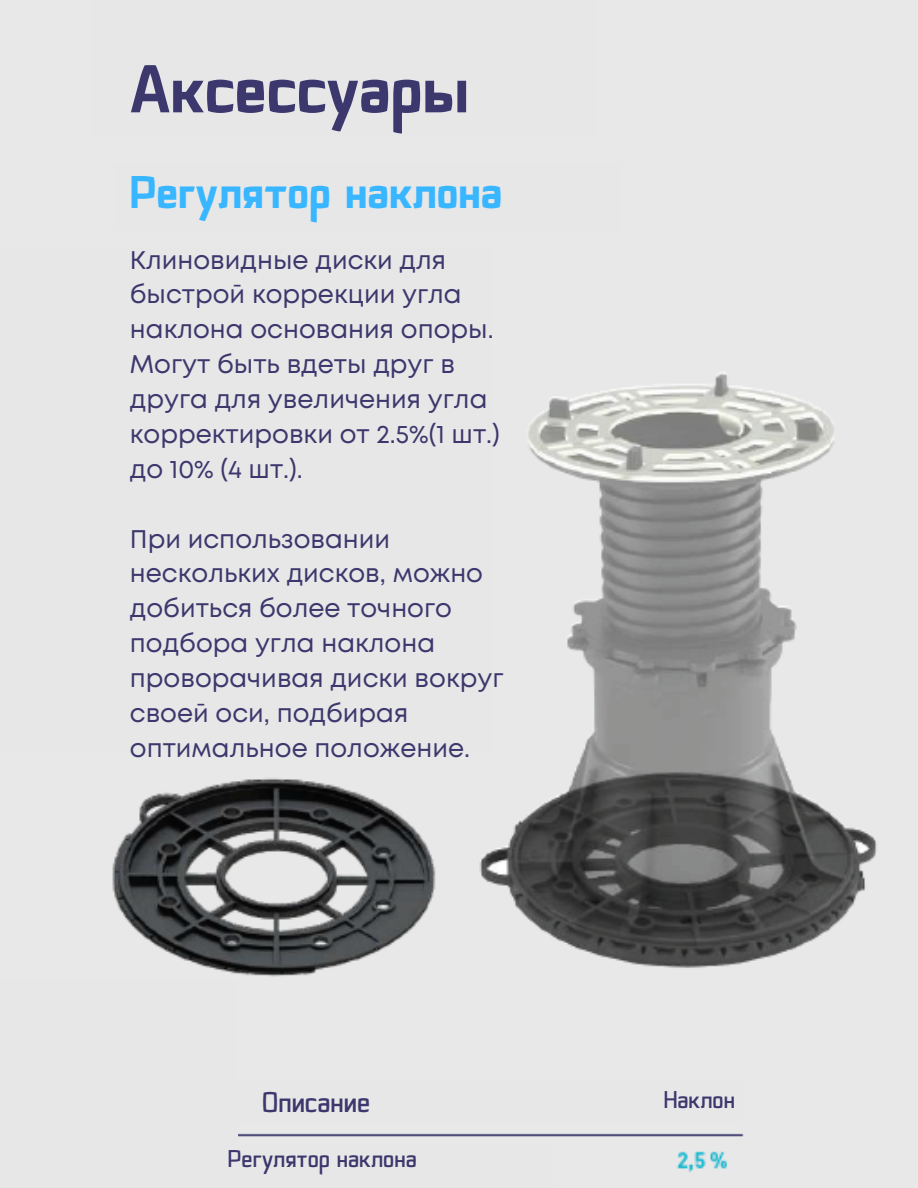
<style>
.page{position:relative;width:918px;height:1188px;background:#fff}
.page>*{position:absolute;margin:0;border:0;box-sizing:border-box;transform-origin:0 0}
.t1{font:900 70.5px "Quam";color:#3c376c}
.t2{font:900 48px "Quam";color:#38b6ff}
.t3{font:700 30px "Quam";color:#3c376c}
.t4{font:25.5px/34.8px "Mont";color:#3c376c}
.t5{font:700 25.5px "Quam";color:#3c376c}
</style>
<div class="page">
<img style="left:0;top:0;width:918px;height:1188px">
<div style="left:0;top:981px;width:238px;height:207px;background:#e7e7e8"></div>
<div style="left:0;top:248px;width:490px;height:505px;background:#e7e7e8"></div>
<div style="left:115px;top:163px;width:505px;height:68px;background:#e7e7e8"></div>
<div style="left:92px;top:0;width:505px;height:137px;background:#e7e7e8"></div>
<div style="left:47px;top:1146px;width:505px;height:42px;background:#e7e7e8"></div>
<div style="left:10px;top:1081px;width:732px;height:41px;background:#e7e7e8"></div>
<p class="t1" style="left:130px;top:59px;width:340px">Аксессуары</p>
<p class="t2" style="left:130px;top:172px;width:374px">Регулятор наклона</p>
<p class="t4" style="left:130px;top:244px;width:372px">Клиновидные диски для быстрой коррекции угла наклона основания опоры.<br>Могут быть вдеты друг в друга для увеличения угла корректировки от 2.5%(1 шт.) до 10% (4 шт.).</p>
<p class="t4" style="left:130px;top:523px;width:375px">При использовании нескольких дисков, можно добиться более точного подбора угла наклона проворачивая диски вокруг своей оси, подбирая оптимальное положение.</p>
<p class="t3" style="left:262px;top:1089px;width:109px">Описание</p>
<p class="t5" style="left:664px;top:1088px;width:73px">Наклон</p>
<p class="t5" style="left:228px;top:1147px;width:190px">Регулятор наклона</p>
</div>
